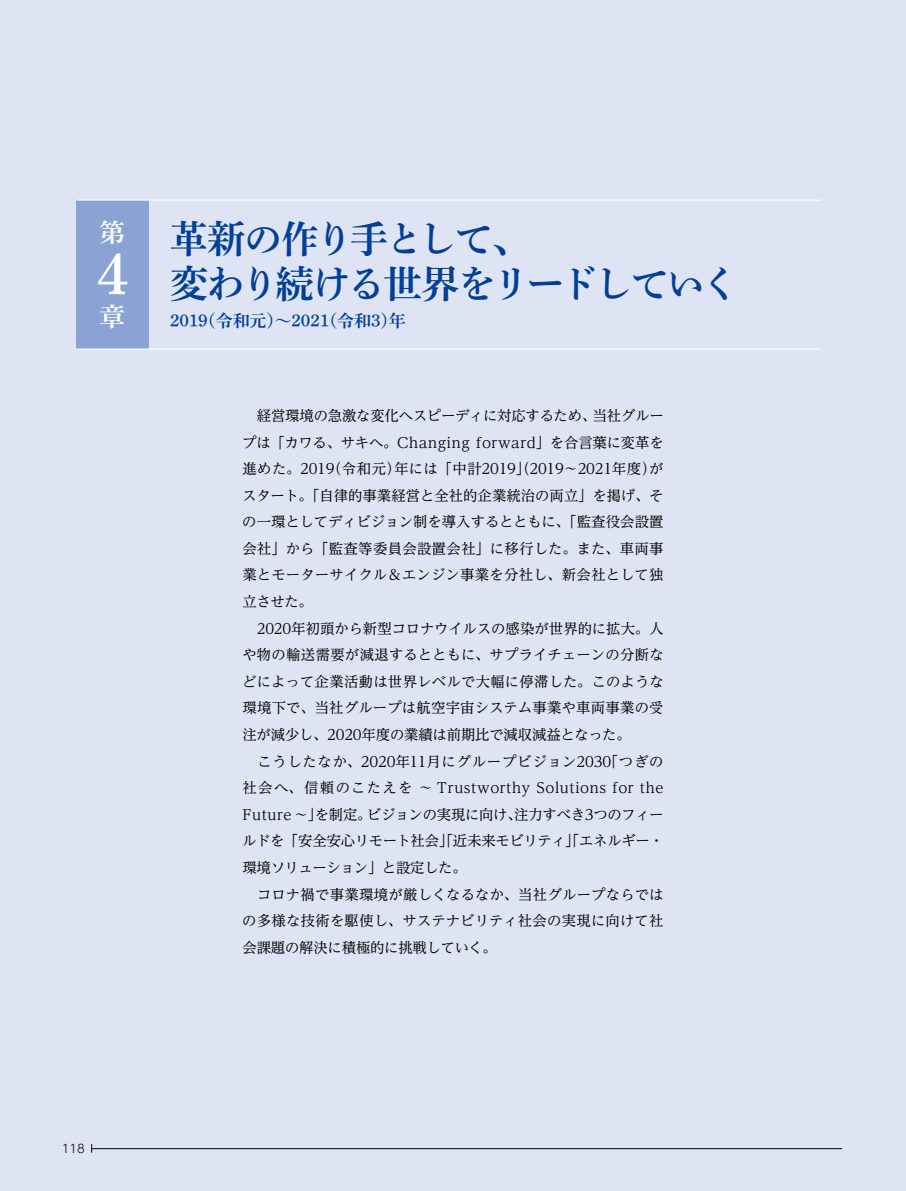
<style>
.page{position:relative;width:906px;height:1191px;background:#dee4f3}
.page>*{position:absolute;margin:0;border:0;box-sizing:border-box;transform-origin:0 0}
.t1{font:58.5px "Shuei Min Pr 6 N B";color:#fff}
.t2{font:38.25px/44.7px "Shuei Min Pr 6 N B";letter-spacing:-.075em;color:#003f98}
.t3{font:25.5px "Shuei Min Pr 6 N B";color:#fff}
.t4{font:16.95px "Shuei Min Pr 6 N B";letter-spacing:-.01em;color:#003f98}
.t5{font:14.4px/26.5px "UD Reimin Pr 6 N";letter-spacing:.005em;color:#000}
.t6{font:300 11.7px "UD Shin Go Pro";color:#000}
</style>
<div class="page">
<div style="left:77px;top:200px;width:72px;height:149px;background:#8aa3d4"></div>
<hr style="left:77px;top:200px;width:744px;height:1px;background:#fff">
<hr style="left:77px;top:349px;width:744px;height:1px;background:#fff">
<hr style="left:91px;top:1148px;width:751px;height:1px;background:#000">
<h3 class="t3" style="left:99px;top:218px;width:26px">第</h3>
<h1 class="t1" style="left:96px;top:242px;width:34px">4</h1>
<h3 class="t3" style="left:99px;top:302px;width:26px">章</h3>
<h2 class="t2" style="left:170px;top:218px;width:571px">革新の作り手として、<br>変わり続ける世界をリードしていく</h2>
<p class="t4" style="left:170px;top:311px;width:237px">2019（令和元）～2021（令和3）年</p>
<p class="t5" style="left:242px;top:402px;width:423px">　経営環境の急激な変化へスピーディに対応するため、当社グループは「カワる、サキへ。Changing forward」を合言葉に変革を進めた。2019（令和元）年には「中計2019」（2019～2021年度）がスタート。「自律的事業経営と全社的企業統治の両立」を掲げ、その一環としてディビジョン制を導入するとともに、「監査役会設置会社」から「監査等委員会設置会社」に移行した。また、車両事業とモーターサイクル＆エンジン事業を分社し、新会社として独立させた。<br>　2020年初頭から新型コロナウイルスの感染が世界的に拡大。人や物の輸送需要が減退するとともに、サプライチェーンの分断などによって企業活動は世界レベルで大幅に停滞した。このような環境下で、当社グループは航空宇宙システム事業や車両事業の受注が減少し、2020年度の業績は前期比で減収減益となった。<br>　こうしたなか、2020年11月にグループビジョン2030「つぎの社会へ、信頼のこたえを ～ Trustworthy Solutions for the Future ～」を制定。ビジョンの実現に向け、注力すべき3つのフィールドを「安全安心リモート社会」「近未来モビリティ」「エネルギー・環境ソリューション」と設定した。<br>　コロナ禍で事業環境が厳しくなるなか、当社グループならではの多様な技術を駆使し、サステナビリティ社会の実現に向けて社会課題の解決に積極的に挑戦していく。</p>
<p class="t6" style="left:62px;top:1139px;width:25px">118</p>
</div>
